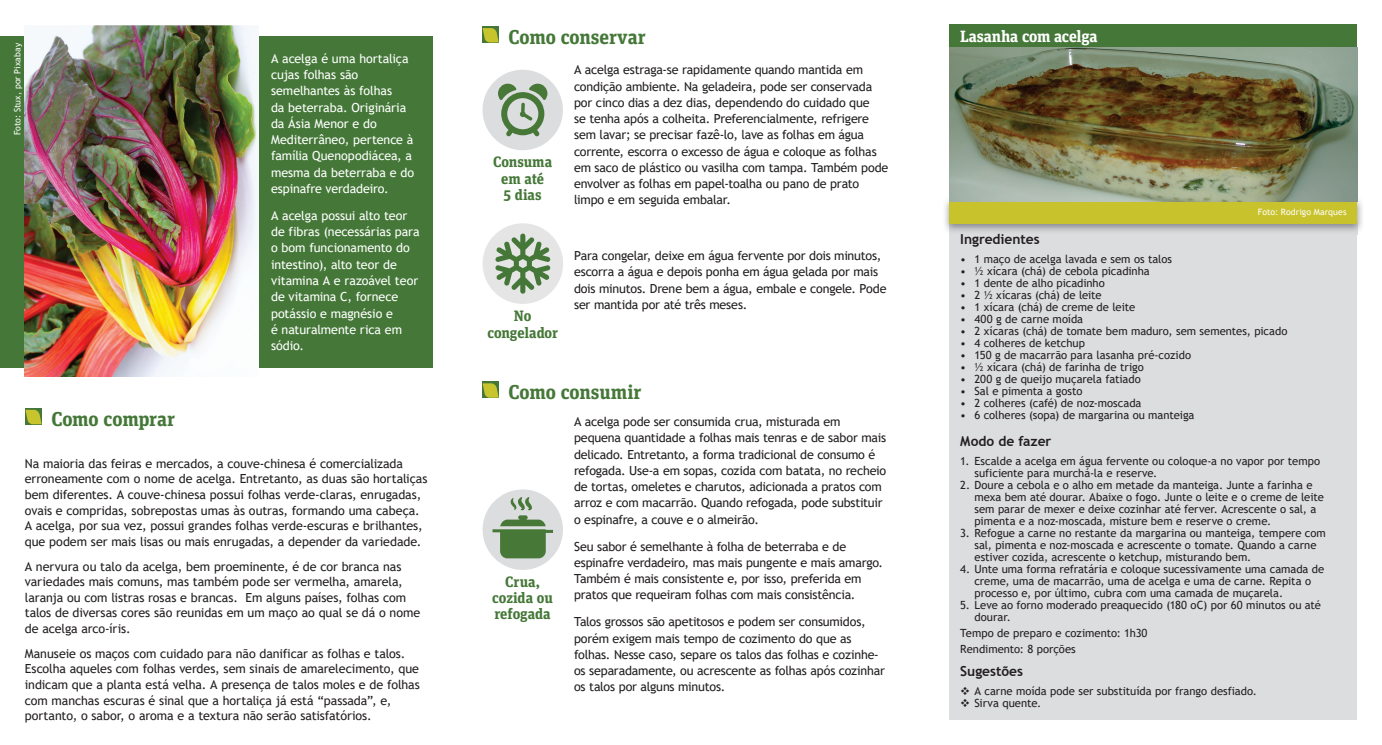
<style>
.page{position:relative;width:1382px;height:745px;background:#fff}
.page>*{position:absolute;margin:0;border:0;box-sizing:border-box;transform-origin:0 0}
.t1{font:700 20px "Unit Slab Pro";letter-spacing:-.005em;color:#457838}
.t2{font:700 16.25px "Unit Slab Pro";letter-spacing:-.015em;color:#fff}
.t3{font:700 15px/16.2px "Unit Slab Pro";letter-spacing:-.005em;color:#457838;text-align:center}
.t4{font:700 13.75px "Trebuchet MS";color:#231f20}
.t5{font:12.5px/16.2px "Trebuchet MS";letter-spacing:-.01em;color:#231f20}
.t6{font:12.5px/16.2px "Trebuchet MS";letter-spacing:-.005em;color:#fff}
.t7{font:11.25px/12px "Trebuchet MS";color:#231f20}
.t8{font:8.75px "Trebuchet MS";letter-spacing:.005em;color:#fff}
</style>
<div class="page">
<div style="left:950px;top:223px;width:407px;height:496px;background:#dcdddf"></div>
<div style="left:0;top:36px;width:432px;height:331px;background:#457838"></div>
<div style="left:25px;top:407px;width:17px;height:17px;background:#457838"></div>
<svg style="left:25px;top:409px;width:17px;height:15px"></svg>
<div style="left:482px;top:26px;width:17px;height:17px;background:#457838"></div>
<svg style="left:483px;top:28px;width:16px;height:14px"></svg>
<div style="left:482px;top:70px;width:81px;height:80px;background:#dcdddf;border-radius:50%"></div>
<svg style="left:498px;top:84px;width:49px;height:52px"></svg>
<div style="left:483px;top:223px;width:80px;height:81px;background:#e5e5e5;border-radius:50%"></div>
<svg style="left:495px;top:233px;width:55px;height:60px"></svg>
<div style="left:482px;top:381px;width:17px;height:17px;background:#457838"></div>
<svg style="left:483px;top:383px;width:16px;height:14px"></svg>
<div style="left:483px;top:489px;width:80px;height:80px;background:#dcdddf;border-radius:50%"></div>
<svg style="left:492px;top:515px;width:61px;height:43px"></svg>
<svg style="left:511px;top:497px;width:21px;height:12px"></svg>
<div style="left:950px;top:25px;width:407px;height:23px;background:#457838"></div>
<img style="left:945px;top:197px;width:417px;height:37px">
<img style="left:950px;top:223px;width:407px;height:11px">
<div style="left:950px;top:200px;width:407px;height:23px;background:#c8c22d"></div>
<img style="left:25px;top:26px;width:233px;height:350px">
<img style="left:950px;top:48px;width:407px;height:154px">
<p class="t8" style="left:12px;top:135px;width:94px;rotate:-90deg">Foto: Stux, por Pixabay</p>
<p class="t6" style="left:271px;top:50px;width:145px">A acelga é uma hortaliça cujas folhas são semelhantes às folhas<br>da beterraba. Originária da Ásia Menor e do<br>Mediterrâneo, pertence à família Quenopodiácea, a mesma da beterraba e do espinafre verdadeiro.</p>
<p class="t6" style="left:271px;top:207px;width:150px">A acelga possui alto teor de fibras (necessárias para o bom funcionamento do intestino), alto teor de vitamina A e razoável teor de vitamina C, fornece potássio e magnésio e<br>é naturalmente rica em sódio.</p>
<h1 class="t1" style="left:51px;top:403px;width:125px">Como comprar</h1>
<p class="t5" style="left:25px;top:455px;width:404px;line-height:15.6px">Na maioria das feiras e mercados, a couve-chinesa é comercializada erroneamente com o nome de acelga. Entretanto, as duas são hortaliças bem diferentes. A couve-chinesa possui folhas verde-claras, enrugadas, ovais e compridas, sobrepostas umas às outras, formando uma cabeça.<br>A acelga, por sua vez, possui grandes folhas verde-escuras e brilhantes, que podem ser mais lisas ou mais enrugadas, a depender da variedade.</p>
<p class="t5" style="left:25px;top:557px;width:397px;line-height:15.6px">A nervura ou talo da acelga, bem proeminente, é de cor branca nas variedades mais comuns, mas também pode ser vermelha, amarela, laranja ou com listras rosas e brancas. Em alguns países, folhas com talos de diversas cores são reunidas em um maço ao qual se dá o nome de acelga arco-íris.</p>
<p class="t5" style="left:25px;top:644px;width:397px;line-height:15.6px">Manuseie os maços com cuidado para não danificar as folhas e talos.<br>Escolha aqueles com folhas verdes, sem sinais de amarelecimento, que indicam que a planta está velha. A presença de talos moles e de folhas com manchas escuras é sinal que a hortaliça já está “passada”, e, portanto, o sabor, o aroma e a textura não serão satisfatórios.</p>
<h1 class="t1" style="left:508px;top:22px;width:139px">Como conservar</h1>
<p class="t3" style="left:493px;top:153px;width:61px">Consuma em até<br>5 dias</p>
<p class="t5" style="left:574px;top:62px;width:316px">A acelga estraga-se rapidamente quando mantida em condição ambiente. Na geladeira, pode ser conservada por cinco dias a dez dias, dependendo do cuidado que<br>se tenha após a colheita. Preferencialmente, refrigere sem lavar; se precisar fazê-lo, lave as folhas em água corrente, escorra o excesso de água e coloque as folhas em saco de plástico ou vasilha com tampa. Também pode envolver as folhas em papel-toalha ou pano de prato limpo e em seguida embalar.</p>
<p class="t3" style="left:487px;top:307px;width:72px">No congelador</p>
<p class="t5" style="left:574px;top:247px;width:314px">Para congelar, deixe em água fervente por dois minutos, escorra a água e depois ponha em água gelada por mais dois minutos. Drene bem a água, embale e congele. Pode ser mantida por até três meses.</p>
<h1 class="t1" style="left:508px;top:377px;width:135px">Como consumir</h1>
<p class="t3" style="left:492px;top:572px;width:62px">Crua, cozida ou refogada</p>
<p class="t5" style="left:574px;top:413px;width:314px">A acelga pode ser consumida crua, misturada em pequena quantidade a folhas mais tenras e de sabor mais delicado. Entretanto, a forma tradicional de consumo é refogada. Use-a em sopas, cozida com batata, no recheio de tortas, omeletes e charutos, adicionada a pratos com arroz e com macarrão. Quando refogada, pode substituir o espinafre, a couve e o almeirão.</p>
<p class="t5" style="left:574px;top:537px;width:311px">Seu sabor é semelhante à folha de beterraba e de espinafre verdadeiro, mas mais pungente e mais amargo.<br>Também é mais consistente e, por isso, preferida em pratos que requeiram folhas com mais consistência.</p>
<p class="t5" style="left:574px;top:613px;width:312px">Talos grossos são apetitosos e podem ser consumidos, porém exigem mais tempo de cozimento do que as folhas. Nesse caso, separe os talos das folhas e cozinhe&shy;os separadamente, ou acrescente as folhas após cozinhar os talos por alguns minutos.</p>
<h2 class="t2" style="left:960px;top:24px;width:139px">Lasanha com acelga</h2>
<p class="t8" style="left:1258px;top:206px;width:90px">Foto: Rodrigo Marques</p>
<p class="t4" style="left:960px;top:230px;width:81px">Ingredientes</p>
<p class="t7" style="left:960px;top:253px;width:213px">• 1 maço de acelga lavada e sem os talos</p>
<p class="t7" style="left:960px;top:265px;width:191px">• ½ xícara (chá) de cebola picadinha</p>
<p class="t7" style="left:960px;top:277px;width:146px">• 1 dente de alho picadinho</p>
<p class="t7" style="left:960px;top:289px;width:143px">• 2 ½ xícaras (chá) de leite</p>
<p class="t7" style="left:960px;top:301px;width:176px">• 1 xícara (chá) de creme de leite</p>
<p class="t7" style="left:960px;top:313px;width:124px">• 400 g de carne moída</p>
<p class="t7" style="left:960px;top:325px;width:329px">• 2 xícaras (chá) de tomate bem maduro, sem sementes, picado</p>
<p class="t7" style="left:960px;top:337px;width:126px">• 4 colheres de ketchup</p>
<p class="t7" style="left:960px;top:349px;width:232px">• 150 g de macarrão para lasanha pré-cozido</p>
<p class="t7" style="left:960px;top:361px;width:185px">• ½ xícara (chá) de farinha de trigo</p>
<p class="t7" style="left:960px;top:373px;width:182px">• 200 g de queijo muçarela fatiado</p>
<p class="t7" style="left:960px;top:385px;width:124px">• Sal e pimenta a gosto</p>
<p class="t7" style="left:960px;top:397px;width:183px">• 2 colheres (café) de noz-moscada</p>
<p class="t7" style="left:960px;top:409px;width:236px">• 6 colheres (sopa) de margarina ou manteiga</p>
<p class="t4" style="left:960px;top:432px;width:93px">Modo de fazer</p>
<p class="t7" style="left:974px;top:455px;width:347px;text-indent:-14px">1. Escalde a acelga em água fervente ou coloque-a no vapor por tempo suficiente para murchá-la e reserve.</p>
<p class="t7" style="left:974px;top:479px;width:351px;text-indent:-14px">2. Doure a cebola e o alho em metade da manteiga. Junte a farinha e mexa bem até dourar. Abaixe o fogo. Junte o leite e o creme de leite sem parar de mexer e deixe cozinhar até ferver. Acrescente o sal, a pimenta e a noz-moscada, misture bem e reserve o creme.</p>
<p class="t7" style="left:974px;top:527px;width:353px;text-indent:-14px">3. Refogue a carne no restante da margarina ou manteiga, tempere com sal, pimenta e noz-moscada e acrescente o tomate. Quando a carne estiver cozida, acrescente o ketchup, misturando bem.</p>
<p class="t7" style="left:974px;top:563px;width:351px;text-indent:-14px">4. Unte uma forma refratária e coloque sucessivamente uma camada de creme, uma de macarrão, uma de acelga e uma de carne. Repita o processo e, por último, cubra com uma camada de muçarela.</p>
<p class="t7" style="left:974px;top:599px;width:348px;text-indent:-14px">5. Leve ao forno moderado preaquecido (180 oC) por 60 minutos ou até dourar.</p>
<p class="t7" style="left:960px;top:624px;width:189px;line-height:15.5px">Tempo de preparo e cozimento: 1h30<br>Rendimento: 8 porções</p>
<p class="t4" style="left:960px;top:662px;width:64px">Sugestões</p>
<p class="t7" style="left:960px;top:684px;width:298px">❖ A carne moída pode ser substituída por frango desfiado.</p>
<p class="t7" style="left:960px;top:696px;width:82px">❖ Sirva quente.</p>
</div>
